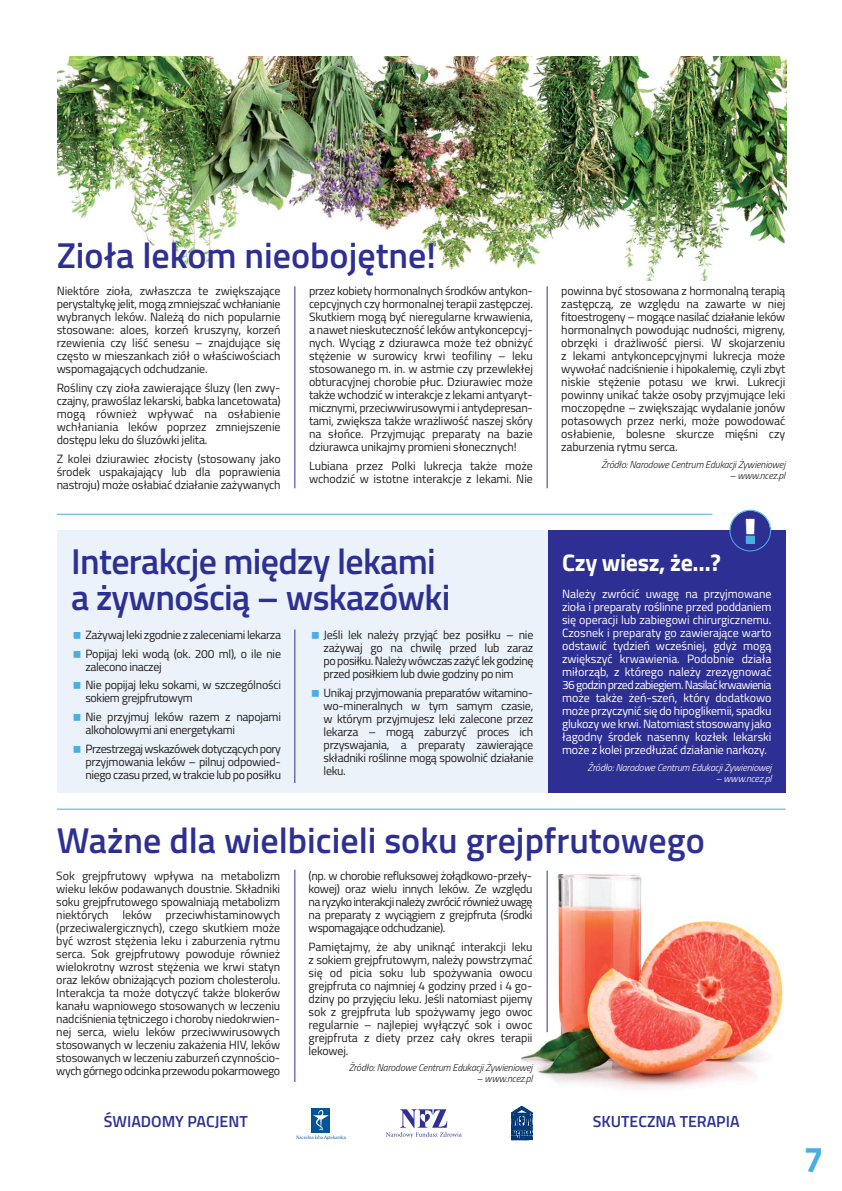
<style>
.page{position:relative;width:842px;height:1191px;background:#fff}
.page>*{position:absolute;margin:0;border:0;box-sizing:border-box;transform-origin:0 0}
.t1{font:600 36px "Titillium";color:#2d3092}
.t2{font:600 36px/36px "Titillium";letter-spacing:-.02em;color:#2d3092}
.t3{font:700 36px "Titillium";color:#4baee3}
.t4{font:900 36px "Titillium";color:#fff}
.t5{font:700 24px "Titillium";letter-spacing:-.015em;color:#fff}
.t6{font:600 16px "Titillium";color:#2d3092}
.t7{font:12px/13px "Titillium";letter-spacing:-.02em;color:#221f1f;text-align:justify}
.t8{font:12px/13px "Titillium";letter-spacing:-.015em;color:#fff;text-align:justify}
.t9{font:12px/18.7px "Titillium";letter-spacing:-.04em;color:#221f1f}
.t10{font:italic 300 10px "Titillium";letter-spacing:-.015em;color:#221f1f}
.t11{font:italic 300 10px "Titillium";letter-spacing:-.015em;color:#fff}
</style>
<div class="page">
<img style="left:57px;top:57px;width:729px;height:223px">
<svg style="left:386px;top:1109px;width:76px;height:29px"></svg>
<div style="left:312px;top:1107px;width:18px;height:25px;background:#005498"></div>
<svg style="left:296px;top:1110px;width:50px;height:29px"></svg>
<div style="left:511px;top:1106px;width:22px;height:34px;background:#003876"></div>
<svg style="left:511px;top:1106px;width:22px;height:33px"></svg>
<div style="left:57px;top:530px;width:490px;height:263px;background:#ebf2fa"></div>
<hr style="left:57px;top:808px;width:729px;height:1px;background:#4baee3">
<img style="left:522px;top:871px;width:261px;height:218px">
<hr style="left:294px;top:869px;width:1px;height:213px;background:#2d3092">
<hr style="left:547px;top:870px;width:1px;height:162px;background:#2d3092">
<div style="left:548px;top:530px;width:238px;height:263px;background:#2d3092"></div>
<svg style="left:729px;top:510px;width:42px;height:41px"></svg>
<div style="left:746px;top:536px;width:8px;height:7px;background:#4baee3"></div>
<hr style="left:294px;top:629px;width:1px;height:154px;background:#2d3092">
<hr style="left:57px;top:514px;width:655px;height:1px;background:#4baee3">
<hr style="left:294px;top:286px;width:1px;height:202px;background:#2d3092">
<hr style="left:547px;top:286px;width:1px;height:202px;background:#2d3092">
<h1 class="t1" style="left:57px;top:242px;width:381px">Zioła lekom nieobojętne!</h1>
<p class="t7" style="left:57px;top:286px;width:225px">Niektóre zioła, zwłaszcza te zwiększające perystaltykę jelit, mogą zmniejszać wchłanianie wybranych leków. Należą do nich popularnie stosowane: aloes, korzeń kruszyny, korzeń rzewienia czy liść senesu – znajdujące się często w mieszankach ziół o właściwościach wspomagających odchudzanie.</p>
<p class="t7" style="left:57px;top:382px;width:225px">Rośliny czy zioła zawierające śluzy (len zwy - czaj ny, prawoślaz lekarski, babka lancetowata) mogą również wpływać na osłabienie wchłaniania leków poprzez zmniejszenie dostępu leku do śluzówki jelita.</p>
<p class="t7" style="left:57px;top:453px;width:225px">Z kolei dziurawiec złocisty (stosowany jako środek uspakajający lub dla poprawienia nastroju) może osłabiać działanie zażywanych</p>
<p class="t7" style="left:309px;top:286px;width:225px">przez kobiety hormonalnych środków an ty kon - cep cyj nych czy hormonalnej terapii zastępczej.<br>Skutkiem mogą być nieregularne krwawienia, a nawet nieskuteczność leków an ty kon cep cyj - nych. Wyciąg z dziurawca może też obniżyć stężenie w surowicy krwi teofiliny – leku stosowanego m. in. w astmie czy przewlekłej obturacyjnej chorobie płuc. Dziurawiec może także wchodzić w interakcje z lekami an ty aryt - micz ny mi, przeciwwirusowymi i an ty de pre san - ta mi, zwiększa także wrażliwość naszej skóry na słońce. Przyjmując preparaty na bazie dziurawca unikajmy promieni słonecznych!</p>
<p class="t7" style="left:309px;top:460px;width:225px">Lubiana przez Polki lukrecja także może wchodzić w istotne interakcje z lekami. Nie</p>
<h1 class="t2" style="left:71px;top:547px;width:381px">Interakcje między lekami a żywnością – wskazówki</h1>
<p class="t7" style="left:85px;top:626px;width:197px;line-height:18.7px">Zażywaj leki zgodnie z zaleceniami lekarza<br>Popijaj leki wodą (ok. 200 ml), o ile nie</p>
<p class="t7" style="left:85px;top:658px;width:197px;line-height:18.7px">zalecono inaczej<br>Nie popijaj leku sokami, w szczególności</p>
<p class="t7" style="left:85px;top:690px;width:197px;line-height:18.7px">sokiem grejpfrutowym<br>Nie przyjmuj leków razem z napojami</p>
<p class="t9" style="left:85px;top:721px;width:197px">alkoholowymi ani energetykami<br>Przestrzegaj wskazówek dotyczących pory</p>
<p class="t7" style="left:85px;top:756px;width:197px">przyjmowania leków – pilnuj od po wied - nie go czasu przed, w trakcie lub po posiłku</p>
<p class="t7" style="left:324px;top:629px;width:211px">Jeśli lek należy przyjąć bez posiłku – nie zażywaj go na chwilę przed lub zaraz po posiłku. Należy wówczas zażyć lek godzinę przed posiłkiem lub dwie godziny po nim</p>
<p class="t7" style="left:324px;top:687px;width:211px">Unikaj przyjmowania preparatów wi ta mi no - wo-mineralnych w tym samym czasie, w którym przyjmujesz leki zalecone przez lekarza – mogą zaburzyć proces ich przyswajania, a preparaty zawierające składniki roślinne mogą spowolnić działanie leku.</p>
<p class="t7" style="left:561px;top:286px;width:225px">powinna być stosowana z hormonalną terapią zastępczą, ze względu na zawarte w niej fitoestrogeny – mogące nasilać działanie leków hormonalnych powodując nudności, migreny, obrzęki i drażliwość piersi. W skojarzeniu z lekami antykoncepcyjnymi lukrecja może wywołać nadciśnienie i hipokalemię, czyli zbyt niskie stężenie potasu we krwi. Lukrecji powinny unikać także osoby przyjmujące leki moczopędne – zwiększając wydalanie jonów potasowych przez nerki, może powodować osłabienie, bolesne skurcze mięśni czy zaburzenia rytmu serca.</p>
<p class="t10" style="left:601px;top:459px;width:185px">Źródło: Narodowe Centrum Edukacji Żywieniowej</p>
<p class="t10" style="left:729px;top:470px;width:57px">– www.ncez.pl</p>
<h1 class="t4" style="left:745px;top:504px;width:12px">!</h1>
<h2 class="t5" style="left:562px;top:553px;width:160px">Czy wiesz, że…?</h2>
<p class="t8" style="left:562px;top:589px;width:211px">Należy zwrócić uwagę na przyjmowane zioła i preparaty roślinne przed poddaniem się operacji lub zabiegowi chirurgicznemu.<br>Czosnek i preparaty go zawierające warto odstawić tydzień wcześniej, gdyż mogą zwiększyć krwawienia. Podobnie działa miłorząb, z którego należy zrezygnować 36 godzin przed zabiegiem. Nasilać krwawienia może także żeń-szeń, który dodatkowo może przyczynić się do hipoglikemii, spadku glukozy we krwi. Natomiast stosowany jako łagodny środek nasenny kozłek lekarski może z kolei przedłużać działanie narkozy.</p>
<p class="t11" style="left:588px;top:761px;width:185px">Źródło: Narodowe Centrum Edukacji Żywieniowej</p>
<p class="t11" style="left:715px;top:772px;width:57px">– www.ncez.pl</p>
<h1 class="t1" style="left:57px;top:827px;width:650px">Ważne dla wielbicieli soku grejpfrutowego</h1>
<p class="t7" style="left:56px;top:870px;width:226px">Sok grejpfrutowy wpływa na metabolizm wieku leków podawanych doustnie. Składniki soku grejpfrutowego spowalniają metabolizm niektórych leków przeciwhistaminowych (przeciwalergicznych), czego skutkiem może być wzrost stężenia leku i zaburzenia rytmu serca. Sok grejpfrutowy powoduje również wielokrotny wzrost stężenia we krwi statyn oraz leków obniżających poziom cholesterolu.<br>Interakcja ta może dotyczyć także blokerów kanału wapniowego stosowanych w leczeniu nadciśnienia tętniczego i choroby nie do krwien - nej serca, wielu leków przeciwwirusowych stosowanych w leczeniu zakażenia HIV, leków stosowanych w leczeniu zaburzeń czyn no ścio - wych górnego odcinka przewodu po kar mo we go</p>
<p class="t7" style="left:309px;top:870px;width:225px">(np. w chorobie refluksowej żołądkowo-prze ły - ko wej) oraz wielu innych leków. Ze względu naryzyko interakcji należy zwrócić również uwagę na preparaty z wyciągiem z grejp fru ta (środki wspomagające odchudzanie).</p>
<p class="t7" style="left:309px;top:941px;width:225px">Pamiętajmy, że aby uniknąć interakcji leku z sokiem grejpfrutowym, należy powstrzymać się od picia soku lub spożywania owocu grejpfruta co najmniej 4 godziny przed i 4 go - dzi ny po przyjęciu leku. Jeśli natomiast pijemy sok z grejpfruta lub spożywamy jego owoc regularnie – najlepiej wyłączyć sok i owoc grejpfruta z diety przez cały okres terapii lekowej.</p>
<p class="t10" style="left:349px;top:1062px;width:185px">Źródło: Narodowe Centrum Edukacji Żywieniowej</p>
<p class="t10" style="left:477px;top:1073px;width:57px">– www.ncez.pl</p>
<h3 class="t6" style="left:104px;top:1115px;width:145px">ŚWIADOMY PACJENT</h3>
<h3 class="t6" style="left:593px;top:1115px;width:148px">SKUTECZNA TERAPIA</h3>
<h1 class="t3" style="left:803px;top:1145px;width:22px">7</h1>
</div>
